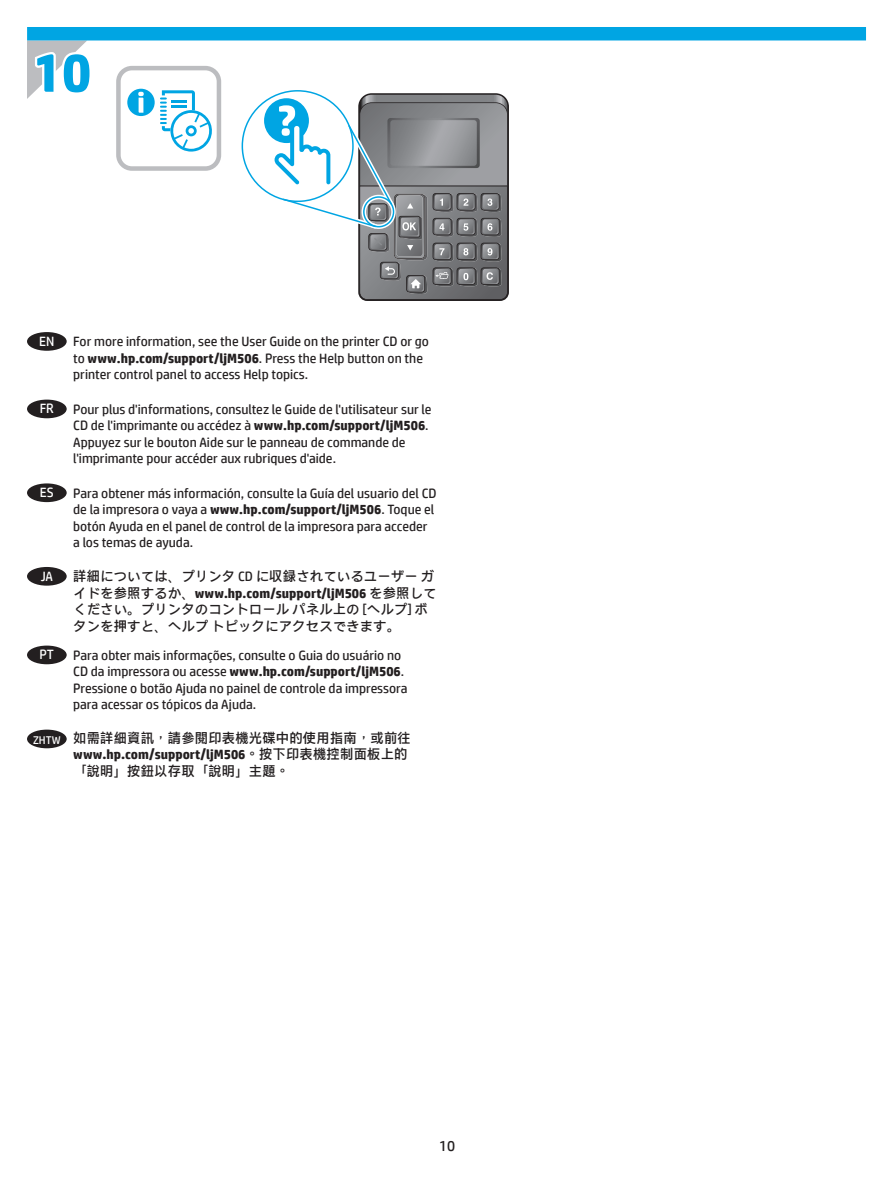
<style>
.page{position:relative;width:893px;height:1188px;background:#fff}
.page>*{position:absolute;margin:0;border:0;box-sizing:border-box;transform-origin:0 0}
.t1{font:700 54px "HP Simplified";color:#00a5e3}
.t2{font:15px "HP Simplified";color:#231f20}
.English{font:13.5px/16.5px "HP Simplified";color:#231f20}
.English-2{font:13.5px/16.5px "HP Simplified Jpan";color:#231f20}
.English-3{font:13.5px/16.5px "HP Simplified Hant";color:#231f20}
.zPage_Numbers{font:13.5px "HP Simplified";color:#fff}
.zPage_Numbers-2{font:11.25px "HP Simplified";color:#fff}
.s1{font-weight:700}
.s2{font-family:"HP Simplified"}
.s3{font-family:"HP Simplified";font-weight:700}
</style>
<div class="page">
<svg style="left:27px;top:40px;width:68px;height:59px"></svg>
<div style="left:116px;top:66px;width:105px;height:105px;border:4px solid #bcbdc0;border-radius:14px"></div>
<svg style="left:127px;top:89px;width:85px;height:63px"></svg>
<div style="left:27px;top:27px;width:838px;height:13px;background:#00a5e3"></div>
<div style="left:27px;top:332px;width:40px;height:19px;background:#231f20;border-radius:50%"></div>
<svg style="left:241px;top:90px;width:267px;height:211px"></svg>
<div style="left:27px;top:400px;width:40px;height:18px;background:#231f20;border-radius:50%"></div>
<div style="left:27px;top:483px;width:40px;height:19px;background:#231f20;border-radius:50%"></div>
<div style="left:27px;top:567px;width:40px;height:19px;background:#231f20;border-radius:50%"></div>
<div style="left:27px;top:646px;width:40px;height:18px;background:#231f20;border-radius:50%"></div>
<div style="left:27px;top:730px;width:40px;height:18px;background:#231f20;border-radius:50%"></div>
<p class="t1" style="left:33px;top:38px;width:59px">10</p>
<p class="zPage_Numbers" style="left:39px;top:332px;width:17px">EN</p>
<p class="English" style="left:73px;top:333px;width:357px">For more information, see the User Guide on the printer CD or go to <span class="s1">www.hp.com/support/ljM506</span>. Press the Help button on the printer control panel to access Help topics.</p>
<p class="zPage_Numbers" style="left:40px;top:400px;width:16px">FR</p>
<p class="English" style="left:73px;top:401px;width:359px">Pour plus d'informations, consultez le Guide de l'utilisateur sur le CD de l'imprimante ou accédez à <span class="s1">www.hp.com/support/ljM506</span>.<br>Appuyez sur le bouton Aide sur le panneau de commande de l'imprimante pour accéder aux rubriques d'aide.</p>
<p class="English" style="left:73px;top:484px;width:365px">Para obtener más información, consulte la Guía del usuario del CD de la impresora o vaya a <span class="s1">www.hp.com/support/ljM506</span>. Toque el botón Ayuda en el panel de control de la impresora para acceder a los temas de ayuda.</p>
<p class="zPage_Numbers" style="left:40px;top:484px;width:15px">ES</p>
<p class="zPage_Numbers" style="left:41px;top:567px;width:14px">JA</p>
<p class="English-2" style="left:73px;top:568px;width:365px">詳細については、プリンタ <span class="s2">CD</span> に収録されているユーザー ガイドを参照するか、<span class="s3">www</span><span class="s1">.</span><span class="s3">hp</span><span class="s1">.</span><span class="s3">com</span><span class="s1">/</span><span class="s3">support</span><span class="s1">/</span><span class="s3">ljM506</span> を参照してください。プリンタのコントロール パネル上の <span class="s2">[</span>ヘルプ<span class="s2">]</span> ボタンを押すと、ヘルプ トピックにアクセスできます。</p>
<p class="zPage_Numbers" style="left:40px;top:646px;width:16px">PT</p>
<p class="English" style="left:73px;top:647px;width:335px">Para obter mais informações, consulte o Guia do usuário no CD da impressora ou acesse <span class="s1">www.hp.com/support/ljM506</span>.<br>Pressione o botão Ajuda no painel de controle da impressora para acessar os tópicos da Ajuda.</p>
<p class="English-3" style="left:73px;top:729px;width:339px">如需詳細資訊，請參閱印表機光碟中的使用指南，或前往<span class="s3">www</span><span class="s1">.</span><span class="s3">hp</span><span class="s1">.</span><span class="s3">com</span><span class="s1">/</span><span class="s3">support</span><span class="s1">/</span><span class="s3">ljM506</span>。按下印表機控制面板上的「說明」按鈕以存取「說明」主題。</p>
<p class="zPage_Numbers-2" style="left:33px;top:732px;width:29px">ZHTW</p>
<p class="t2" style="left:439px;top:1136px;width:18px">10</p>
</div>
